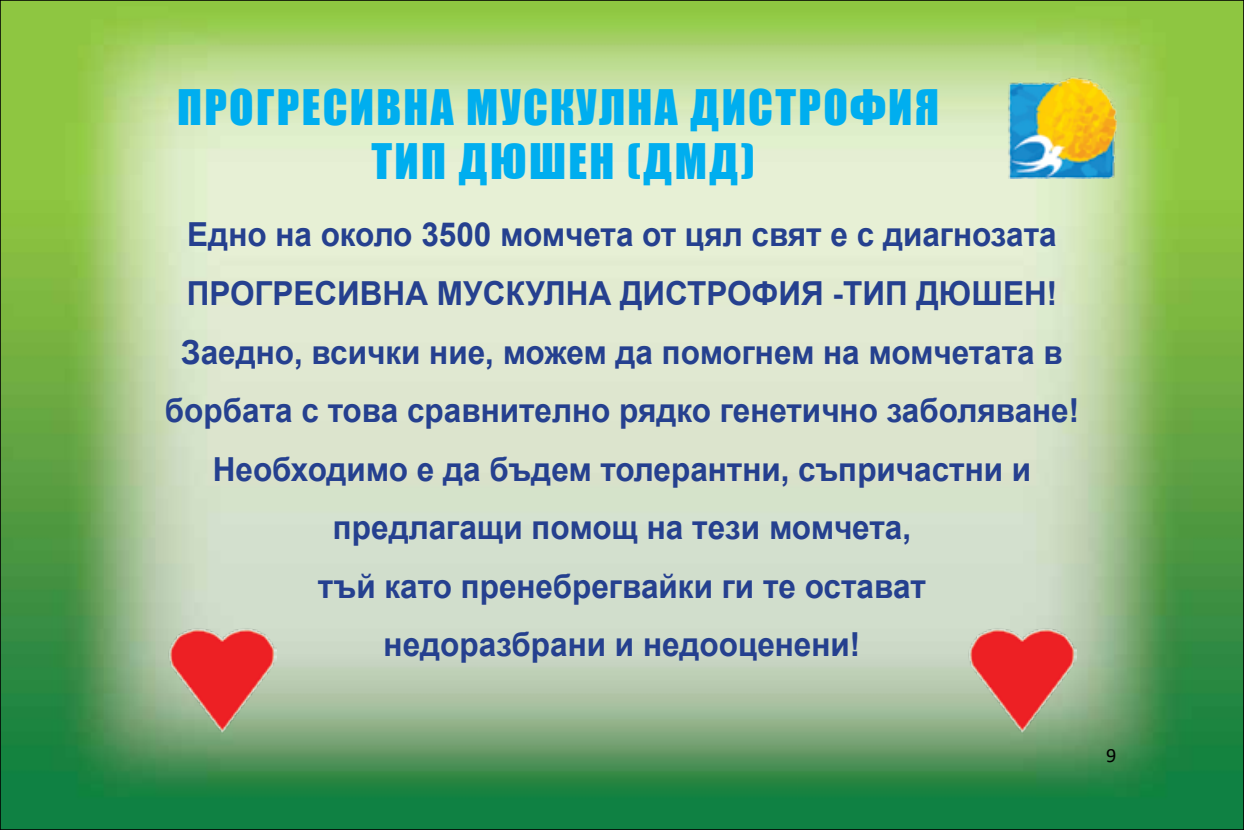
<style>
.page{position:relative;width:1244px;height:830px;background:#fff}
.page>*{position:absolute;margin:0;border:0;box-sizing:border-box;transform-origin:0 0}
.t1{font:45px/54px "Impact";letter-spacing:.05em;color:#00aeef;text-align:center}
.t2{font:700 33.07px/58.5px "Arial";color:#25408f;text-align:center;scale:.95 1}
.t3{font:20.25px "Calibri";color:#000}
</style>
<div class="page">
<img style="left:2px;top:2px;width:1240px;height:825px">
<img style="left:167px;top:625px;width:109px;height:108px">
<img style="left:967px;top:625px;width:110px;height:108px">
<img style="left:1008px;top:75px;width:108px;height:104px">
<h1 class="t1" style="left:177px;top:79px;width:763px">ПРОГРЕСИВНА МУСКУЛНА ДИСТРОФИЯ<br>ТИП ДЮШЕН (ДМД)</h1>
<p class="t2" style="left:165px;top:206px;width:964px">Едно на около 3500 момчета от цял свят е с диагнозата ПРОГРЕСИВНА МУСКУЛНА ДИСТРОФИЯ -ТИП ДЮШЕН!<br>Заедно, всички ние, можем да помогнем на момчетата в борбата с това сравнително рядко генетично заболяване!<br>Необходимо е да бъдем толерантни, съпричастни и предлагащи помощ на тези момчета,<br>тъй като пренебрегвайки ги те остават<br>недоразбрани и недооценени!</p>
<p class="t3" style="left:1106px;top:741px;width:12px">9</p>
</div>
